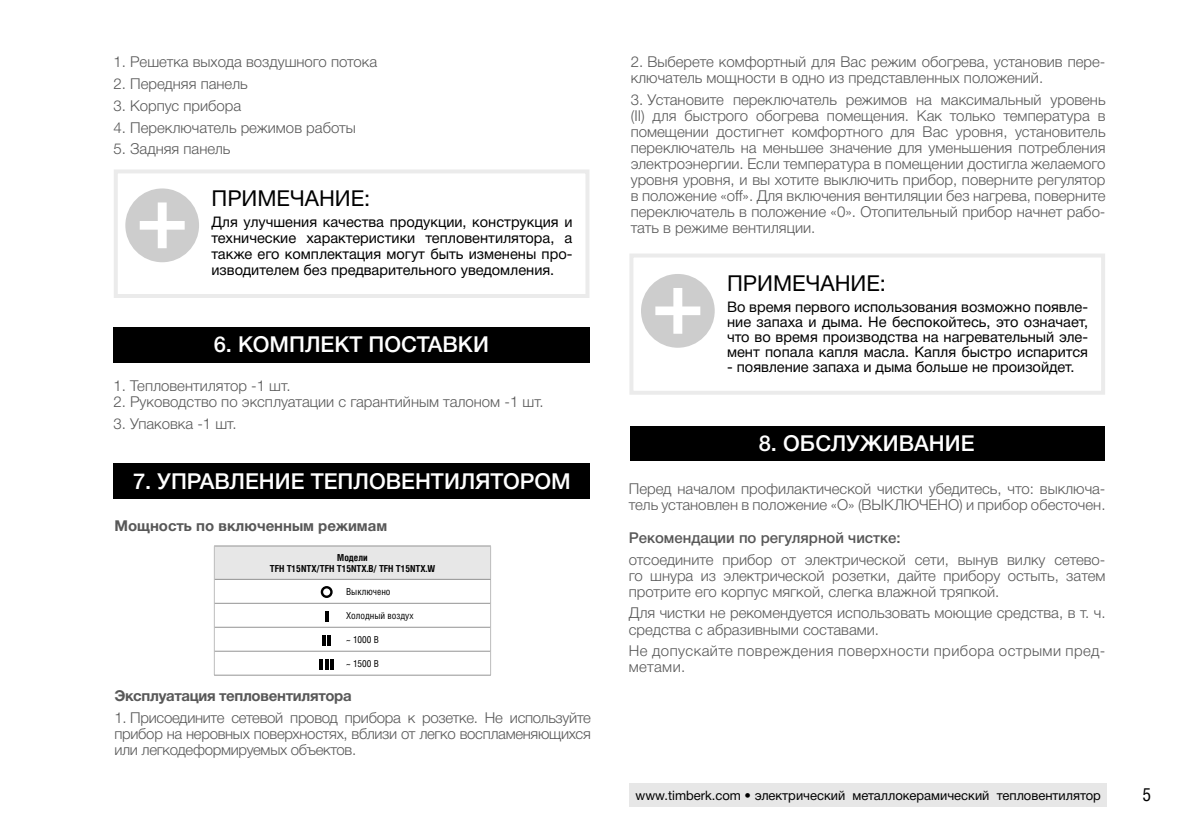
<style>
.page{position:relative;width:1191px;height:840px;background:#fff}
.page>*{position:absolute;margin:0;border:0;box-sizing:border-box;transform-origin:0 0}
.t1{font:500 22px "Helvetica Neue Cyr";color:#fff}
.t2{font:22px "Helvetica Neue Cyr";color:#000}
.t3{font:18px "Helios Cond C";color:#000}
.t4{font:300 15px/16px "Helvetica Neue Cyr";color:#585858;text-align:justify}
.t5{font:300 15px/16px "Helvetica Neue Cyr";letter-spacing:.03em;color:#585858}
.t6{font:500 15px "Helvetica Neue Cyr";color:#585858}
.t7{font:700 15px "Helvetica Neue Cyr";letter-spacing:-.02em;color:#585858}
.t8{font:700 15px "Helvetica Neue Cyr";color:#585858}
.t9{font:14.6px/16px "Helvetica Neue Cyr";color:#000;text-align:justify}
.t10{font:13px "Helvetica Neue Cyr";color:#000}
.t11{font:700 9.6px "Helios Cond C";color:#000}
.t12{font:9.6px "Helios Cond C";color:#000}
</style>
<div class="page">
<div style="left:113px;top:326px;width:476px;height:36px;background:#000"></div>
<div style="left:125px;top:188px;width:74px;height:74px;background:#cdcdcd;border-radius:50%"></div>
<svg style="left:140px;top:202px;width:45px;height:46px"></svg>
<div style="left:114px;top:169px;width:475px;height:129px;border:4px solid #cdcdcd"></div>
<div style="left:114px;top:463px;width:476px;height:35px;background:#000"></div>
<div style="left:641px;top:274px;width:73px;height:73px;background:#cdcdcd;border-radius:50%"></div>
<svg style="left:655px;top:288px;width:45px;height:45px"></svg>
<div style="left:629px;top:253px;width:476px;height:141px;border:4px solid #cdcdcd"></div>
<div style="left:630px;top:425px;width:474px;height:35px;background:#000"></div>
<div style="left:214px;top:545px;width:276px;height:34px;background:#e7e7e7"></div>
<svg style="left:214px;top:579px;width:1px;height:95px"></svg>
<svg style="left:490px;top:579px;width:1px;height:95px"></svg>
<hr style="left:215px;top:602px;width:275px;height:1px;background:#949494">
<hr style="left:215px;top:626px;width:275px;height:1px;background:#949494">
<hr style="left:215px;top:650px;width:275px;height:1px;background:#949494">
<hr style="left:214px;top:674px;width:277px;height:1px;background:#949494">
<hr style="left:214px;top:545px;width:277px;height:1px;background:#949494">
<hr style="left:215px;top:578px;width:276px;height:1px;background:#949494">
<hr style="left:214px;top:546px;width:1px;height:33px;background:#bdbdbd">
<hr style="left:490px;top:546px;width:1px;height:32px;background:#bdbdbd">
<svg style="left:325px;top:611px;width:3px;height:10px"></svg>
<hr style="left:330px;top:658px;width:4px;height:11px;background:#000">
<svg style="left:320px;top:659px;width:8px;height:10px"></svg>
<svg style="left:322px;top:635px;width:9px;height:10px"></svg>
<div style="left:321px;top:585px;width:12px;height:12px;border:2px solid #000;border-radius:50%"></div>
<div style="left:629px;top:782px;width:478px;height:24px;background:#e7e7e7"></div>
<p class="t4" style="left:113px;top:54px;width:265px">1. Решетка выхода воздушного потока</p>
<p class="t4" style="left:113px;top:76px;width:136px">2. Передняя панель</p>
<p class="t4" style="left:113px;top:98px;width:129px">3. Корпус прибора</p>
<p class="t4" style="left:113px;top:119px;width:244px">4. Переключатель режимов работы</p>
<p class="t4" style="left:113px;top:141px;width:118px">5. Задняя панель</p>
<p class="t2" style="left:211px;top:186px;width:160px">ПРИМЕЧАНИЕ:</p>
<p class="t9" style="left:211px;top:214px;width:362px">Для улучшения качества продукции, конструкция и технические характеристики тепловентилятора, а также его комплектация могут быть изменены про&shy;изводителем без предварительного уведомления.</p>
<p class="t1" style="left:214px;top:332px;width:277px">6. КОМПЛЕКТ ПОСТАВКИ</p>
<p class="t4" style="left:113px;top:377px;width:179px">1. Тепловентилятор -1 шт.</p>
<p class="t4" style="left:113px;top:393px;width:432px">2. Руководство по эксплуатации с гарантийным талоном -1 шт.</p>
<p class="t4" style="left:113px;top:415px;width:125px">3. Упаковка -1 шт.</p>
<p class="t1" style="left:133px;top:469px;width:439px">7. УПРАВЛЕНИЕ ТЕПЛОВЕНТИЛЯТОРОМ</p>
<p class="t8" style="left:114px;top:517px;width:274px">Мощность по включенным режимам</p>
<p class="t11" style="left:337px;top:551px;width:32px">Модели</p>
<p class="t11" style="left:270px;top:563px;width:167px">TFH T15NTX/TFH T15NTX.B/ TFH T15NTX.W</p>
<p class="t12" style="left:346px;top:585px;width:46px">Выключено</p>
<p class="t12" style="left:346px;top:609px;width:69px">Холодный воздух</p>
<p class="t12" style="left:346px;top:633px;width:34px">~ 1000 В</p>
<p class="t12" style="left:346px;top:657px;width:34px">~ 1500 В</p>
<p class="t7" style="left:114px;top:687px;width:239px">Эксплуатация тепловентилятора</p>
<p class="t4" style="left:114px;top:709px;width:478px">1. Присоедините сетевой провод прибора к розетке. Не используйте прибор на неровных поверхностях, вблизи от легко воспламеняющихся или легкодеформируемых объектов.</p>
<p class="t4" style="left:631px;top:54px;width:476px">2. Выберете комфортный для Вас режим обогрева, установив пере&shy;ключатель мощности в одно из представленных положений.</p>
<p class="t4" style="left:631px;top:92px;width:476px">3. Установите переключатель режимов на максимальный уровень (II) для быстрого обогрева помещения. Как только температура в помещении достигнет комфортного для Вас уровня, установитель переключатель на меньшее значение для уменьшения потребления электроэнергии. Если температура в помещении достигла желаемого уровня уровня, и вы хотите выключить прибор, поверните регулятор в положение «off». Для включения вентиляции без нагрева, поверните переключатель в положение «0». Отопительный прибор начнет рабо&shy;тать в режиме вентиляции.</p>
<p class="t2" style="left:727px;top:271px;width:160px">ПРИМЕЧАНИЕ:</p>
<p class="t9" style="left:727px;top:299px;width:362px;line-height:15px">Во время первого использования возможно появле&shy;ние запаха и дыма. Не беспокойтесь, это означает, что во время производства на нагревательный эле&shy;мент попала капля масла. Капля быстро испарится</p>
<p class="t9" style="left:727px;top:358px;width:349px">- появление запаха и дыма больше не произойдет.</p>
<p class="t1" style="left:758px;top:431px;width:217px">8. ОБСЛУЖИВАНИЕ</p>
<p class="t4" style="left:629px;top:480px;width:478px">Перед началом профилактической чистки убедитесь, что: выключа&shy;тель установлен в положение «O» (ВЫКЛЮЧЕНО) и прибор обесточен.</p>
<p class="t6" style="left:629px;top:529px;width:273px">Рекомендации по регулярной чистке:</p>
<p class="t4" style="left:629px;top:551px;width:478px">отсоедините прибор от электрической сети, вынув вилку сетево&shy;го шнура из электрической розетки, дайте прибору остыть, затем протрите его корпус мягкой, слегка влажной тряпкой.</p>
<p class="t4" style="left:629px;top:605px;width:478px">Для чистки не рекомендуется использовать моющие средства, в т. ч. средства с абразивными составами.</p>
<p class="t5" style="left:629px;top:642px;width:478px">Не допускайте повреждения поверхности прибора острыми пред&shy;метами.</p>
<p class="t10" style="left:635px;top:787px;width:467px">www.timberk.com • электрический металлокерамический тепловентилятор</p>
<p class="t3" style="left:1142px;top:783px;width:10px">5</p>
</div>
